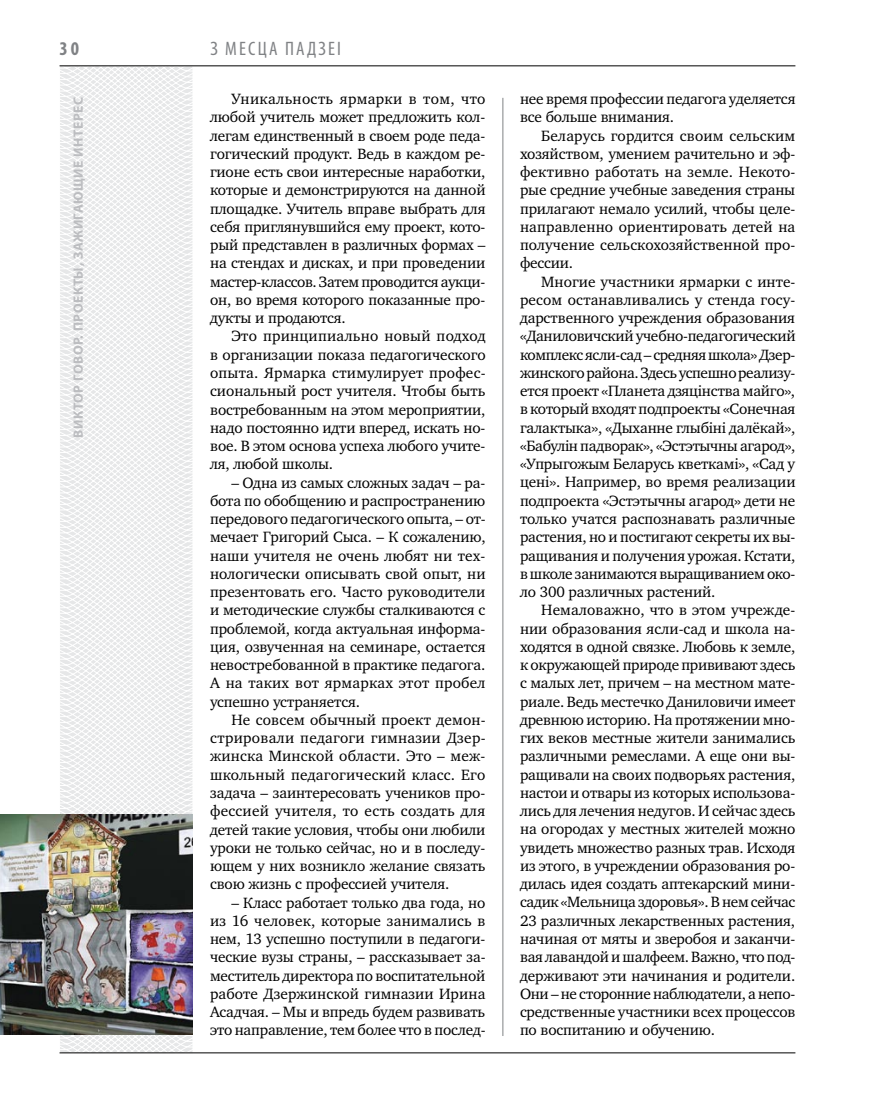
<style>
.page{position:relative;width:872px;height:1106px;background:#fff}
.page>*{position:absolute;margin:0;border:0;box-sizing:border-box;transform-origin:0 0}
.t1{font:condensed 19.5px "Myriad Pro";letter-spacing:.11em;color:#808285}
.t2{font:700 condensed 19.5px "Myriad Pro";color:#808285}
.t3{font:15.3px/18.3px "Charter C";letter-spacing:-.01em;color:#000;text-align:justify}
.t4{font:700 13.5px "Myriad Pro";letter-spacing:.04em;color:#bcbdc0}
</style>
<div class="page">
<svg style="left:2px;top:65px;width:249px;height:989px"></svg>
<hr style="left:502px;top:98px;width:1px;height:938px;background:#808285">
<hr style="left:60px;top:1052px;width:735px;height:1px;background:#000">
<hr style="left:60px;top:65px;width:735px;height:1px;background:#000">
<img style="left:0;top:814px;width:192px;height:220px">
<p class="t2" style="left:60px;top:37px;width:21px">30</p>
<p class="t1" style="left:210px;top:37px;width:132px">З месца падзеі</p>
<p class="t3" style="left:210px;top:90px;width:277px;text-indent:21px">Уникальность ярмарки в том, что любой учитель может предложить кол&shy;легам единственный в своем роде педа&shy;гогический продукт. Ведь в каждом ре&shy;гионе есть свои интересные наработки, которые и демонстрируются на данной площадке. Учитель вправе выбрать для себя приглянувшийся ему проект, кото&shy;рый представлен в различных формах – на стендах и дисках, и при проведении мастер-классов. Затем проводится аукци&shy;он, во время которого показанные про&shy;дукты и продаются.</p>
<p class="t3" style="left:210px;top:327px;width:277px;text-indent:21px">Это принципиально новый подход в организации показа педагогического опыта. Ярмарка стимулирует профес&shy;сиональный рост учителя. Чтобы быть востребованным на этом мероприятии, надо постоянно идти вперед, искать но&shy;вое. В этом основа успеха любого учите&shy;ля, любой школы.</p>
<p class="t3" style="left:210px;top:473px;width:277px;text-indent:21px">– Одна из самых сложных задач – ра&shy;бота по обобщению и распространению передового педагогического опыта, – от&shy;мечает Григорий Сыса. – К сожалению, наши учителя не очень любят ни тех&shy;нологически описывать свой опыт, ни презентовать его. Часто руководители и методические службы сталкиваются с проблемой, когда актуальная информа&shy;ция, озвученная на семинаре, остается невостребованной в практике педагога.<br>А на таких вот ярмарках этот пробел успешно устраняется.</p>
<p class="t3" style="left:210px;top:710px;width:277px;text-indent:21px">Не совсем обычный проект демон&shy;стрировали педагоги гимназии Дзер&shy;жинска Минской области. Это – меж&shy;школьный педагогический класс. Его задача – заинтересовать учеников про&shy;фессией учителя, то есть создать для детей такие условия, чтобы они любили уроки не только сейчас, но и в последу&shy;ющем у них возникло желание связать свою жизнь с профессией учителя.</p>
<p class="t3" style="left:210px;top:893px;width:277px;text-indent:21px">– Класс работает только два года, но из 16 человек, которые занимались в нем, 13 успешно поступили в педагоги&shy;ческие вузы страны, – рассказывает за&shy;меститель директора по воспитательной работе Дзержинской гимназии Ирина Асадчая. – Мы и впредь будем развивать это направление, тем более что в послед-</p>
<p class="t4" style="left:69px;top:438px;width:342px;rotate:-90deg">Виктор ГОВОР. Проекты, зажигающие интерес</p>
<p class="t3" style="left:520px;top:90px;width:277px">нее время профессии педагога уделяется все больше внимания.</p>
<p class="t3" style="left:520px;top:126px;width:277px;text-indent:21px">Беларусь гордится своим сельским хозяйством, умением рачительно и эф&shy;фективно работать на земле. Некото&shy;рые средние учебные заведения страны прилагают немало усилий, чтобы целе&shy;направленно ориентировать детей на получение сельскохозяйственной про&shy;фессии.</p>
<p class="t3" style="left:520px;top:272px;width:277px;text-indent:21px">Многие участники ярмарки с инте&shy;ресом останавливались у стенда госу&shy;дарственного учреждения образования «Даниловичский учебно-педагогический комплекс ясли-сад – средняя школа» Дзер&shy;жинского района. Здесь успешно реализу&shy;ется проект «Планета дзяцінства майго», в который входят подпроекты «Сонечная галактыка», «Дыханне глыбіні далёкай», «Бабулін падворак», «Эстэтычны агарод», «Упрыгожым Беларусь кветкамі», «Сад у цені». Например, во время реализации подпроекта «Эстэтычны агарод» дети не только учатся распознавать различные растения, но и постигают секреты их вы&shy;ращивания и получения урожая. Кстати, в школе занимаются выращиванием око&shy;ло 300 различных растений.</p>
<p class="t3" style="left:520px;top:601px;width:277px;text-indent:21px">Немаловажно, что в этом учрежде&shy;нии образования ясли-сад и школа на&shy;ходятся в одной связке. Любовь к земле, к окружающей природе прививают здесь с малых лет, причем – на местном мате&shy;риале. Ведь местечко Даниловичи имеет древнюю историю. На протяжении мно&shy;гих веков местные жители занимались различными ремеслами. А еще они вы&shy;ращивали на своих подворьях растения, настои и отвары из которых использова&shy;лись для лечения недугов. И сейчас здесь на огородах у местных жителей можно увидеть множество разных трав. Исходя из этого, в учреждении образования ро&shy;дилась идея создать аптекарский мини&shy;садик «Мельница здоровья». В нем сейчас 23 различных лекарственных растения, начиная от мяты и зверобоя и заканчи&shy;вая лавандой и шалфеем. Важно, что под&shy;держивают эти начинания и родители.<br>Они – не сторонние наблюдатели, а непо&shy;средственные участники всех процессов по воспитанию и обучению.</p>
</div>
